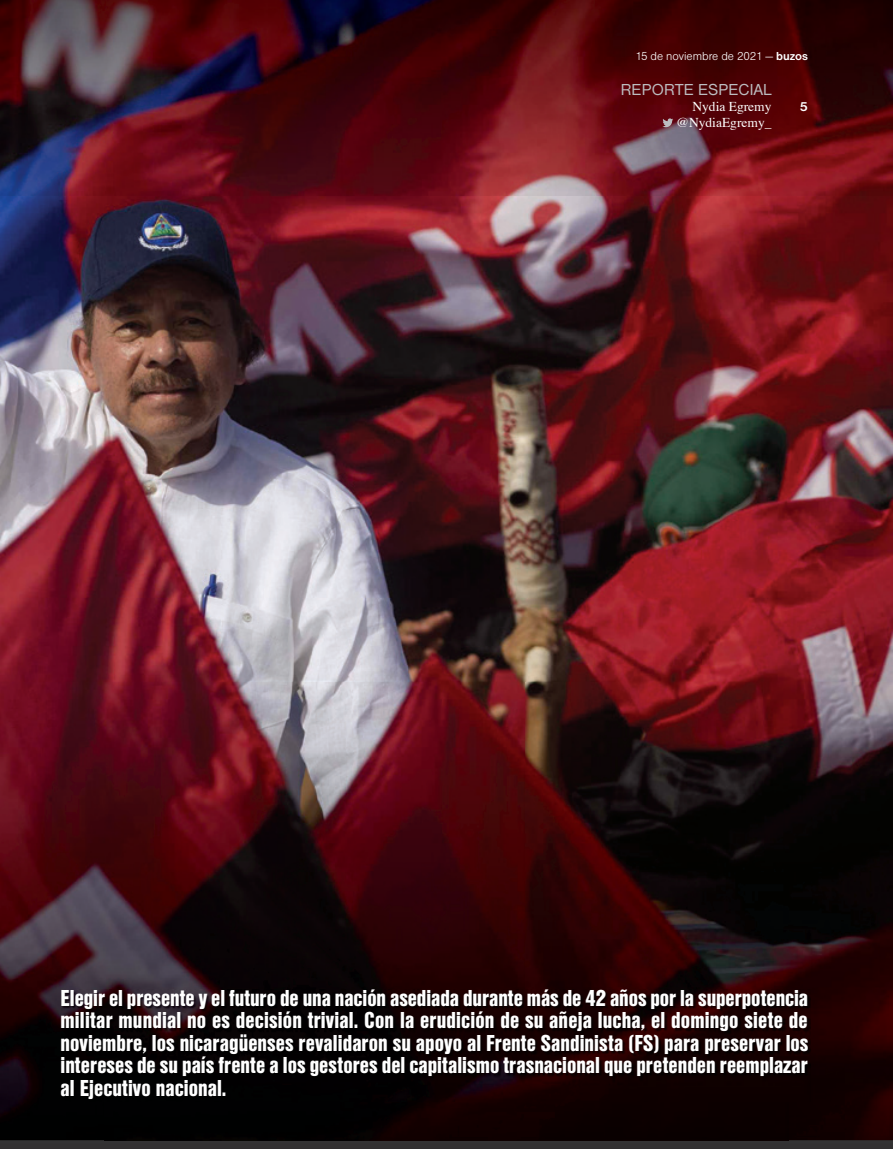
<style>
.page{position:relative;width:893px;height:1149px;background:#fff}
.page>*{position:absolute;margin:0;border:0;box-sizing:border-box;transform-origin:0 0}
.t1{font:24px/22.5px "Nimbus Sans DOT Blac Cond";color:#fff;text-align:justify}
.t2{font:16.5px "Nimbus Sans DOT";letter-spacing:.015em;color:#bcbdc0}
.t3{font:13.5px/16.2px "Times";color:#fff;text-align:right}
.t4{font:700 13.5px "Nimbus Sans DOT";color:#fff}
.t5{font:12px "Nimbus Sans DOT Ligh";color:#fff}
.s1{font-family:"Nimbus Sans DOT";font-weight:700}
</style>
<div class="page">
<img style="left:0;top:0;width:893px;height:1037px">
<img style="left:0;top:1139px;width:893px;height:9px">
<img style="left:0;top:1037px;width:104px;height:102px">
<img style="left:789px;top:1037px;width:104px;height:102px">
<img style="left:104px;top:1101px;width:685px;height:38px">
<img style="left:62px;top:989px;width:749px;height:112px">
<svg style="left:662px;top:118px;width:11px;height:9px"></svg>
<p class="t5" style="left:635px;top:50px;width:174px">15 de noviembre de 2021 — <span class="s1">buzos</span></p>
<p class="t2" style="left:621px;top:80px;width:152px">REPORTE ESPECIAL</p>
<p class="t3" style="left:677px;top:97px;width:96px">Nydia Egremy @NydiaEgremy_</p>
<p class="t4" style="left:800px;top:99px;width:10px">5</p>
<p class="t1" style="left:61px;top:986px;width:749px">Elegir el presente y el futuro de una nación asediada durante más de 42 años por la superpotencia militar mundial no es decisión trivial. Con la erudición de su añeja lucha, el domingo siete de noviembre, los nicaragüenses revalidaron su apoyo al Frente Sandinista (FS) para preservar los intereses de su país frente a los gestores del capitalismo trasnacional que pretenden reemplazar al Ejecutivo nacional.</p>
</div>
